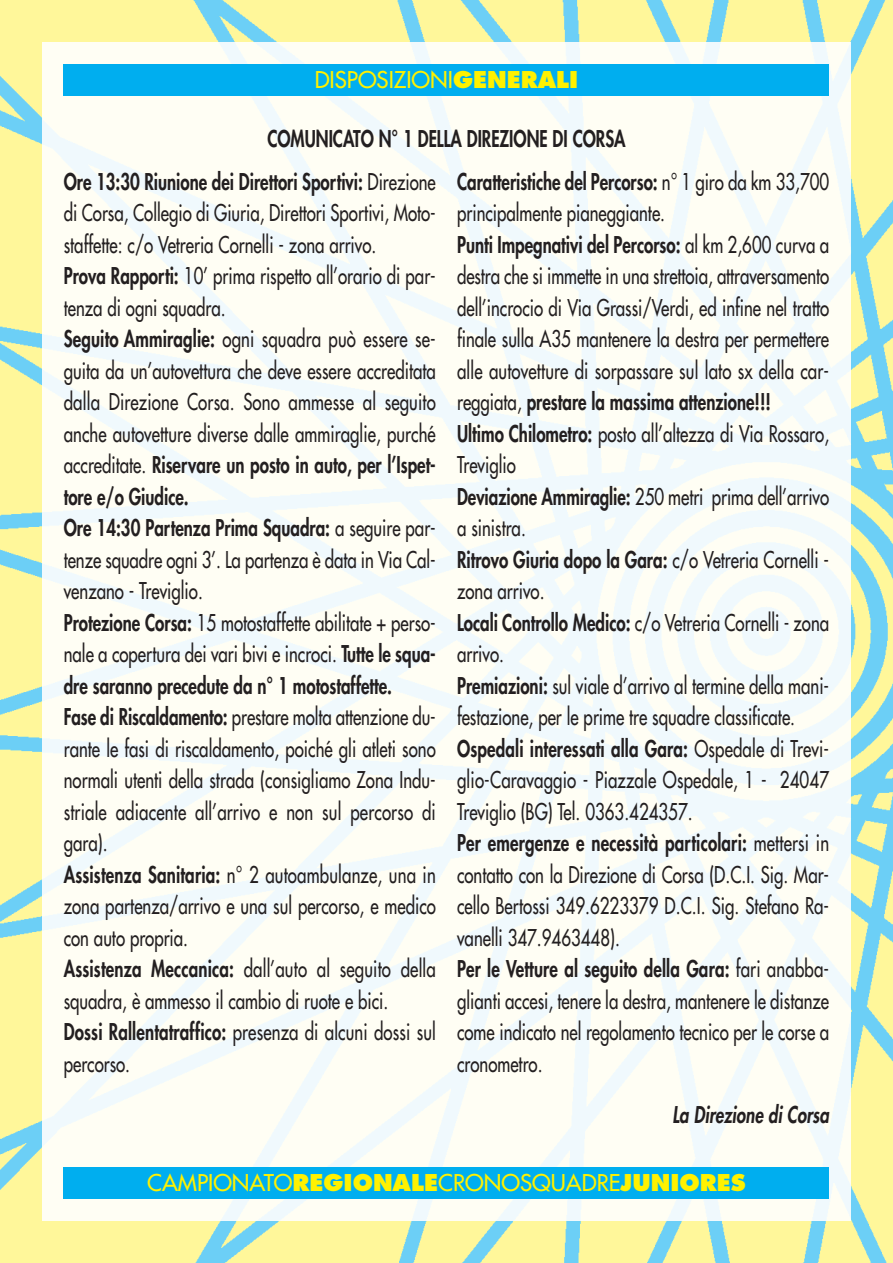
<style>
.page{position:relative;width:893px;height:1263px;background:#fff}
.page>*{position:absolute;margin:0;border:0;box-sizing:border-box;transform-origin:0 0}
.t1{font:22.5px/31.5px "Futura";color:#231f20;scale:.75 1}
.t2{font:22.5px "Futura";color:#fff101}
.t3{font:800 22.5px "Futura";color:#231f20;scale:.75 1}
.t4{font:italic 800 22.5px "Futura";letter-spacing:.005em;color:#231f20;scale:.75 1}
.s1{font-weight:800}
</style>
<div class="page">
<img style="left:0;top:0;width:893px;height:1263px">
<img style="left:43px;top:43px;width:807px;height:1177px">
<div style="left:64px;top:64px;width:765px;height:32px;background:#00aeef"></div>
<div style="left:64px;top:1167px;width:765px;height:32px;background:#00aeef"></div>
<p class="t2" style="left:315px;top:68px;width:265px">DISPOSIZIONI<span class="s1">GENERALI</span></p>
<p class="t3" style="left:267px;top:128px;width:479px">COMUNICATO N° 1 DELLA DIREZIONE DI CORSA</p>
<p class="t1" style="left:64px;top:167px;width:498px"><span class="s1">Ore 13:30 Riunione dei Direttori Sportivi:</span> Direzione di Corsa, Collegio di Giuria, Direttori Sportivi, Moto&shy;staffette: c/o Vetreria Cornelli - zona arrivo.<br><span class="s1">Prova Rapporti:</span> 10’ prima rispetto all’orario di par&shy;tenza di ogni squadra.<br><span class="s1">Seguito Ammiraglie:</span> ogni squadra può essere se&shy;guita da un’autovettura che deve essere accreditata dalla Direzione Corsa. Sono ammesse al seguito anche autovetture diverse dalle ammiraglie, purché accreditate. <span class="s1">Riservare un posto in auto, per l’Ispet&shy;tore e/o Giudice.<br>Ore 14:30 Partenza Prima Squadra:</span> a seguire par&shy;tenze squadre ogni 3’. La partenza è data in Via Cal&shy;venzano - Treviglio.<br><span class="s1">Protezione Corsa:</span> 15 motostaffette abilitate + perso&shy;nale a copertura dei vari bivi e incroci. <span class="s1">Tutte le squa&shy;dre saranno precedute da n° 1 motostaffette.<br>Fase di Riscaldamento:</span> prestare molta attenzione du&shy;rante le fasi di riscaldamento, poiché gli atleti sono normali utenti della strada (consigliamo Zona Indu&shy;striale adiacente all’arrivo e non sul percorso di gara).<br><span class="s1">Assistenza Sanitaria:</span> n° 2 autoambulanze, una in zona partenza/arrivo e una sul percorso, e medico con auto propria.<br><span class="s1">Assistenza Meccanica:</span> dall’auto al seguito della squadra, è ammesso il cambio di ruote e bici.<br><span class="s1">Dossi Rallentatraffico:</span> presenza di alcuni dossi sul percorso.</p>
<p class="t1" style="left:457px;top:167px;width:498px"><span class="s1">Caratteristiche del Percorso:</span> n° 1 giro da km 33,700 principalmente pianeggiante.<br><span class="s1">Punti Impegnativi del Percorso:</span> al km 2,600 curva a destra che si immette in una strettoia, attraversamento dell’incrocio di Via Grassi/Verdi, ed infine nel tratto finale sulla A35 mantenere la destra per permettere alle autovetture di sorpassare sul lato sx della car&shy;reggiata, <span class="s1">prestare la massima attenzione!!!<br>Ultimo Chilometro:</span> posto all’altezza di Via Rossaro, Treviglio<br><span class="s1">Deviazione Ammiraglie:</span> 250 metri prima dell’arrivo a sinistra.<br><span class="s1">Ritrovo Giuria dopo la Gara:</span> c/o Vetreria Cornelli - zona arrivo.<br><span class="s1">Locali Controllo Medico:</span> c/o Vetreria Cornelli - zona arrivo.<br><span class="s1">Premiazioni:</span> sul viale d’arrivo al termine della mani&shy;festazione, per le prime tre squadre classificate.<br><span class="s1">Ospedali interessati alla Gara:</span> Ospedale di Trevi&shy;glio-Caravaggio - Piazzale Ospedale, 1 - 24047<br>Treviglio (BG) Tel. 0363.424357.<br><span class="s1">Per emergenze e necessità particolari:</span> mettersi in contatto con la Direzione di Corsa (D.C.I. Sig. Mar&shy;cello Bertossi 349.6223379 D.C.I. Sig. Stefano Ra&shy;vanelli 347.9463448).<br><span class="s1">Per le Vetture al seguito della Gara:</span> fari anabba&shy;glianti accesi, tenere la destra, mantenere le distanze come indicato nel regolamento tecnico per le corse a cronometro.</p>
<p class="t4" style="left:672px;top:1103px;width:210px">La Direzione di Corsa</p>
<p class="t2" style="left:147px;top:1171px;width:600px">CAMPIONATO<span class="s1">REGIONALE</span>CRONOSQUADRE<span class="s1">JUNIORES</span></p>
</div>
